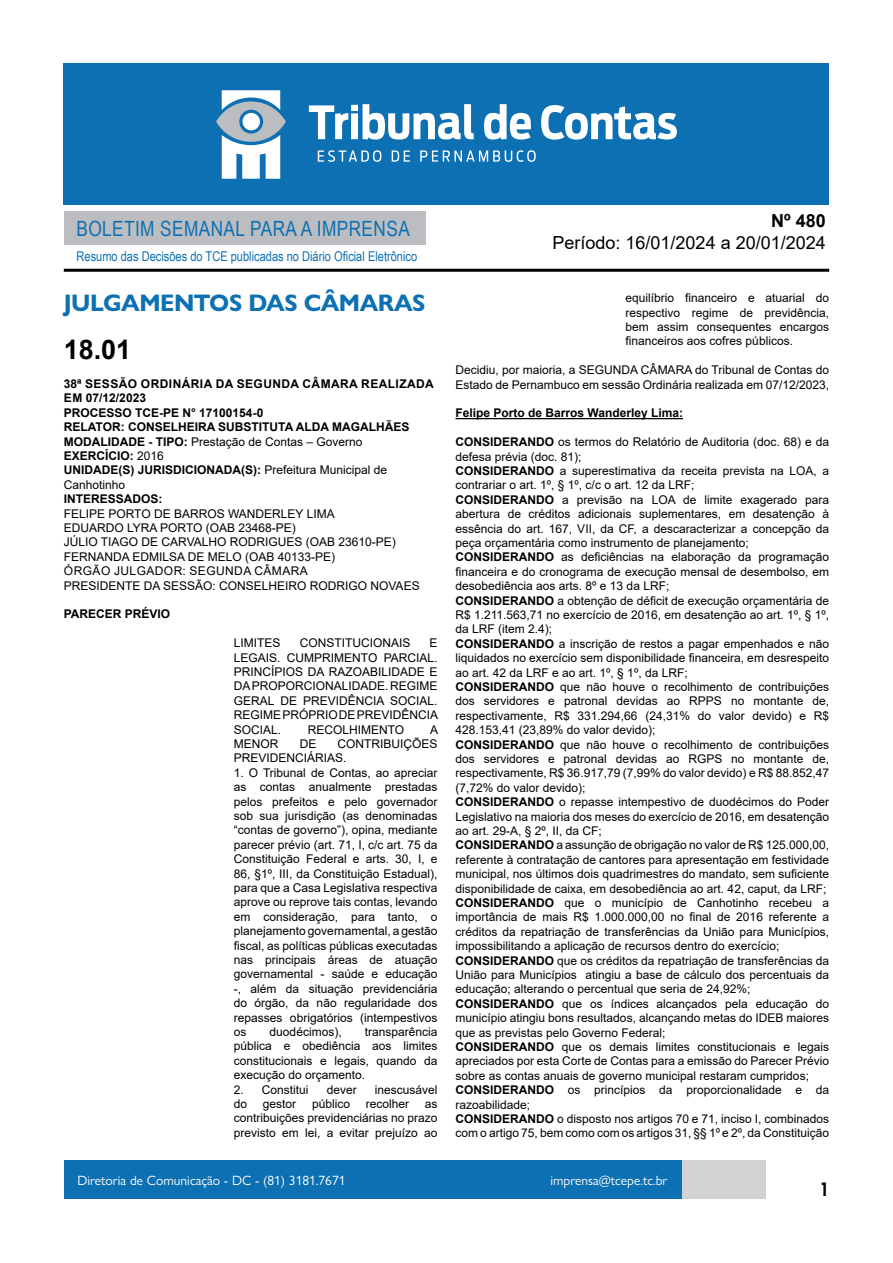
<style>
.page{position:relative;width:893px;height:1263px;background:#fff}
.page>*{position:absolute;margin:0;border:0;box-sizing:border-box;transform-origin:0 0}
.t1{font:700 27px "Arial";color:#000}
.t2{font:700 24px "Gill Sans Nova";letter-spacing:-.02em;color:#0d70b3}
.t3{font:21px "Arial Narrow";letter-spacing:.02em;color:#0d70b3}
.t4{font:18px "Arial";color:#000}
.t5{font:700 18px "Arial";color:#000}
.t6{font:600 18px "Avant Garde";color:#000}
.t7{font:13.5px "Gill Sans Nova";color:#fff}
.t8{font:13.5px "Arial Narrow";color:#0d70b3}
.t9{font:12px/14.4px "Arial";color:#000;text-align:justify}
.t10{font:700 12px "Arial";color:#000}
.t11{font:700 12px/14.4px "Arial";letter-spacing:.035em;color:#000}
.t12{font:12px "Arial";letter-spacing:.035em;color:#000}
.s1{font-weight:700}
.s2{font-weight:400}
</style>
<div class="page">
<div style="left:148px;top:1160px;width:617px;height:39px;background:#d1d2d4"></div>
<div style="left:64px;top:211px;width:361px;height:33px;background:#bcbdc0"></div>
<hr style="left:64px;top:269px;width:765px;height:3px;background:#000">
<div style="left:64px;top:64px;width:765px;height:141px;background:#0d70b3"></div>
<svg style="left:309px;top:104px;width:165px;height:36px"></svg>
<svg style="left:484px;top:104px;width:47px;height:36px"></svg>
<svg style="left:541px;top:105px;width:136px;height:35px"></svg>
<svg style="left:318px;top:150px;width:63px;height:12px"></svg>
<svg style="left:392px;top:150px;width:18px;height:12px"></svg>
<svg style="left:420px;top:150px;width:116px;height:12px"></svg>
<svg style="left:216px;top:90px;width:70px;height:89px"></svg>
<div style="left:64px;top:1160px;width:617px;height:39px;background:#0d70b3"></div>
<hr style="left:455px;top:418px;width:228px;height:1px;background:#000">
<h3 class="t3" style="left:77px;top:213px;width:335px">BOLETIM SEMANAL PARA A IMPRENSA</h3>
<p class="t8" style="left:77px;top:246px;width:342px">Resumo das Decisões do TCE publicadas no Diário Oficial Eletrônico</p>
<p class="t2" style="left:64px;top:288px;width:363px">JULGAMENTOS DAS CÂMARAS</p>
<p class="t1" style="left:64px;top:331px;width:69px">18.01</p>
<p class="t11" style="left:64px;top:377px;width:372px">38ª SESSÃO ORDINÁRIA DA SEGUNDA CÂMARA REALIZADA<br>EM 07/12/2023</p>
<p class="t10" style="left:64px;top:404px;width:201px">PROCESSO TCE-PE N° 17100154-0</p>
<p class="t10" style="left:64px;top:418px;width:347px">RELATOR: CONSELHEIRA SUBSTITUTA ALDA MAGALHÃES</p>
<p class="t9" style="left:64px;top:434px;width:300px"><span class="s1">MODALIDADE - TIPO:</span> Prestação de Contas – Governo</p>
<p class="t10" style="left:64px;top:447px;width:102px">EXERCÍCIO: <span class="s2">2016</span></p>
<p class="t9" style="left:64px;top:463px;width:325px"><span class="s1">UNIDADE(S) JURISDICIONADA(S):</span> Prefeitura Municipal de<br>Canhotinho</p>
<p class="t10" style="left:64px;top:490px;width:100px">INTERESSADOS:</p>
<p class="t9" style="left:64px;top:506px;width:272px">FELIPE PORTO DE BARROS WANDERLEY LIMA</p>
<p class="t9" style="left:64px;top:520px;width:234px">EDUARDO LYRA PORTO (OAB 23468-PE)</p>
<p class="t9" style="left:64px;top:535px;width:334px">JÚLIO TIAGO DE CARVALHO RODRIGUES (OAB 23610-PE)</p>
<p class="t9" style="left:64px;top:549px;width:273px">FERNANDA EDMILSA DE MELO (OAB 40133-PE)</p>
<p class="t12" style="left:64px;top:563px;width:245px">ÓRGÃO JULGADOR: SEGUNDA CÂMARA</p>
<p class="t9" style="left:64px;top:578px;width:357px">PRESIDENTE DA SESSÃO: CONSELHEIRO RODRIGO NOVAES</p>
<p class="t10" style="left:64px;top:606px;width:108px">PARECER PRÉVIO</p>
<p class="t9" style="left:234px;top:636px;width:48px">LIMITES</p>
<p class="t9" style="left:300px;top:636px;width:112px">CONSTITUCIONAIS</p>
<p class="t9" style="left:234px;top:636px;width:206px;text-indent:196px">E LEGAIS. CUMPRIMENTO PARCIAL.<br>PRINCÍPIOS DA RAZOABILIDADE E DA PROPORCIONALIDADE. REGIME GERAL DE PREVIDÊNCIA SOCIAL.<br>REGIME PRÓPRIO DE PREVIDÊNCIA SOCIAL.</p>
<p class="t9" style="left:308px;top:722px;width:98px">RECOLHIMENTO</p>
<p class="t9" style="left:430px;top:722px;width:10px">A</p>
<p class="t9" style="left:234px;top:736px;width:205px;text-indent:104px">CONTRIBUIÇÕES<br>PREVIDENCIÁRIAS.</p>
<p class="t9" style="left:234px;top:765px;width:205px">1. O Tribunal de Contas, ao apreciar as contas anualmente prestadas pelos prefeitos e pelo governador sob sua jurisdição (as denominadas “contas de governo”), opina, mediante parecer prévio (art. 71, I, c/c art. 75 da Constituição Federal e arts. 30, I, e 86, §1º, III, da Constituição Estadual), para que a Casa Legislativa respectiva aprove ou reprove tais contas, levando em consideração, para tanto, o planejamento governamental, a gestão fiscal, as políticas públicas executadas nas principais áreas de atuação governamental - saúde e educação -, além da situação previdenciária do órgão, da não regularidade dos repasses obrigatórios (intempestivos os</p>
<p class="t9" style="left:234px;top:736px;width:46px">MENOR</p>
<p class="t9" style="left:300px;top:736px;width:18px">DE</p>
<p class="t9" style="left:270px;top:1024px;width:74px">duodécimos),</p>
<p class="t9" style="left:234px;top:1024px;width:205px;text-indent:131px">transparência pública e obediência aos limites constitucionais e legais, quando da execução do orçamento.</p>
<p class="t9" style="left:234px;top:1082px;width:76px">2. Constitui</p>
<p class="t9" style="left:327px;top:1082px;width:32px">dever</p>
<p class="t9" style="left:375px;top:1082px;width:64px">inescusável</p>
<p class="t9" style="left:234px;top:1096px;width:15px">do</p>
<p class="t9" style="left:263px;top:1096px;width:35px">gestor</p>
<p class="t9" style="left:312px;top:1096px;width:40px">público</p>
<p class="t9" style="left:366px;top:1096px;width:45px">recolher</p>
<p class="t9" style="left:234px;top:1096px;width:205px;text-indent:191px">as contribuições previdenciárias no prazo previsto em lei, a evitar prejuízo ao</p>
<h3 class="t5" style="left:771px;top:208px;width:56px">Nº 480</h3>
<h3 class="t4" style="left:552px;top:230px;width:275px">Período: 16/01/2024 a 20/01/2024</h3>
<p class="t9" style="left:626px;top:291px;width:205px">equilíbrio financeiro e atuarial do respectivo regime de previdência, bem assim consequentes encargos financeiros aos cofres públicos.</p>
<p class="t9" style="left:455px;top:363px;width:375px">Decidiu, por maioria, a SEGUNDA CÂMARA do Tribunal de Contas do<br>Estado de Pernambuco em sessão Ordinária realizada em 07/12/2023,</p>
<p class="t10" style="left:455px;top:405px;width:229px">Felipe Porto de Barros Wanderley Lima:</p>
<p class="t9" style="left:455px;top:435px;width:375px"><span class="s1">CONSIDERANDO</span> os termos do Relatório de Auditoria (doc. 68) e da defesa prévia (doc. 81);</p>
<p class="t9" style="left:455px;top:463px;width:375px"><span class="s1">CONSIDERANDO</span> a superestimativa da receita prevista na LOA, a contrariar o art. 1º, § 1º, c/c o art. 12 da LRF;</p>
<p class="t9" style="left:455px;top:492px;width:375px"><span class="s1">CONSIDERANDO</span> a previsão na LOA de limite exagerado para abertura de créditos adicionais suplementares, em desatenção à essência do art. 167, VII, da CF, a descaracterizar a concepção da peça orçamentária como instrumento de planejamento;</p>
<p class="t9" style="left:455px;top:550px;width:375px"><span class="s1">CONSIDERANDO</span> as deficiências na elaboração da programação financeira e do cronograma de execução mensal de desembolso, em desobediência aos arts. 8º e 13 da LRF;</p>
<p class="t9" style="left:455px;top:593px;width:375px"><span class="s1">CONSIDERANDO</span> a obtenção de déficit de execução orçamentária de R$ 1.211.563,71 no exercício de 2016, em desatenção ao art. 1º, § 1º, da LRF (item 2.4);</p>
<p class="t9" style="left:455px;top:636px;width:375px"><span class="s1">CONSIDERANDO</span> a inscrição de restos a pagar empenhados e não liquidados no exercício sem disponibilidade financeira, em desrespeito ao art. 42 da LRF e ao art. 1º, § 1º, da LRF;</p>
<p class="t9" style="left:455px;top:679px;width:375px"><span class="s1">CONSIDERANDO</span> que não houve o recolhimento de contribuições dos servidores e patronal devidas ao RPPS no montante de, respectivamente, R$ 331.294,66 (24,31% do valor devido) e R$ 428.153,41 (23,89% do valor devido);</p>
<p class="t9" style="left:455px;top:737px;width:375px"><span class="s1">CONSIDERANDO</span> que não houve o recolhimento de contribuições dos servidores e patronal devidas ao RGPS no montante de, respectivamente, R$ 36.917,79 (7,99% do valor devido) e R$ 88.852,47 (7,72% do valor devido);</p>
<p class="t9" style="left:455px;top:795px;width:375px"><span class="s1">CONSIDERANDO</span> o repasse intempestivo de duodécimos do Poder Legislativo na maioria dos meses do exercício de 2016, em desatenção ao art. 29-A, § 2º, II, da CF;</p>
<p class="t9" style="left:455px;top:838px;width:375px"><span class="s1">CONSIDERANDO</span> a assunção de obrigação no valor de R$ 125.000,00, referente à contratação de cantores para apresentação em festividade municipal, nos últimos dois quadrimestres do mandato, sem suficiente disponibilidade de caixa, em desobediência ao art. 42, caput, da LRF;</p>
<p class="t9" style="left:455px;top:895px;width:375px"><span class="s1">CONSIDERANDO</span> que o município de Canhotinho recebeu a importância de mais R$ 1.000.000,00 no final de 2016 referente a créditos da repatriação de transferências da União para Municípios, impossibilitando a aplicação de recursos dentro do exercício;</p>
<p class="t9" style="left:455px;top:953px;width:375px"><span class="s1">CONSIDERANDO</span> que os créditos da repatriação de transferências da União para Municípios atingiu a base de cálculo dos percentuais da educação; alterando o percentual que seria de 24,92%;</p>
<p class="t9" style="left:455px;top:996px;width:375px"><span class="s1">CONSIDERANDO</span> que os índices alcançados pela educação do município atingiu bons resultados, alcançando metas do IDEB maiores que as previstas pelo Governo Federal;</p>
<p class="t9" style="left:455px;top:1039px;width:375px"><span class="s1">CONSIDERANDO</span> que os demais limites constitucionais e legais apreciados por esta Corte de Contas para a emissão do Parecer Prévio sobre as contas anuais de governo municipal restaram cumpridos;</p>
<p class="t9" style="left:455px;top:1083px;width:375px"><span class="s1">CONSIDERANDO</span> os princípios da proporcionalidade e da razoabilidade;</p>
<p class="t9" style="left:455px;top:1111px;width:375px"><span class="s1">CONSIDERANDO</span> o disposto nos artigos 70 e 71, inciso I, combinados com o artigo 75, bem como com os artigos 31, §§ 1º e 2º, da Constituição</p>
<p class="t7" style="left:77px;top:1172px;width:270px">Diretoria de Comunicação - DC - (81) 3181.7671</p>
<p class="t7" style="left:550px;top:1172px;width:119px">imprensa@tcepe.tc.br</p>
<h3 class="t6" style="left:819px;top:1177px;width:12px">1</h3>
</div>
